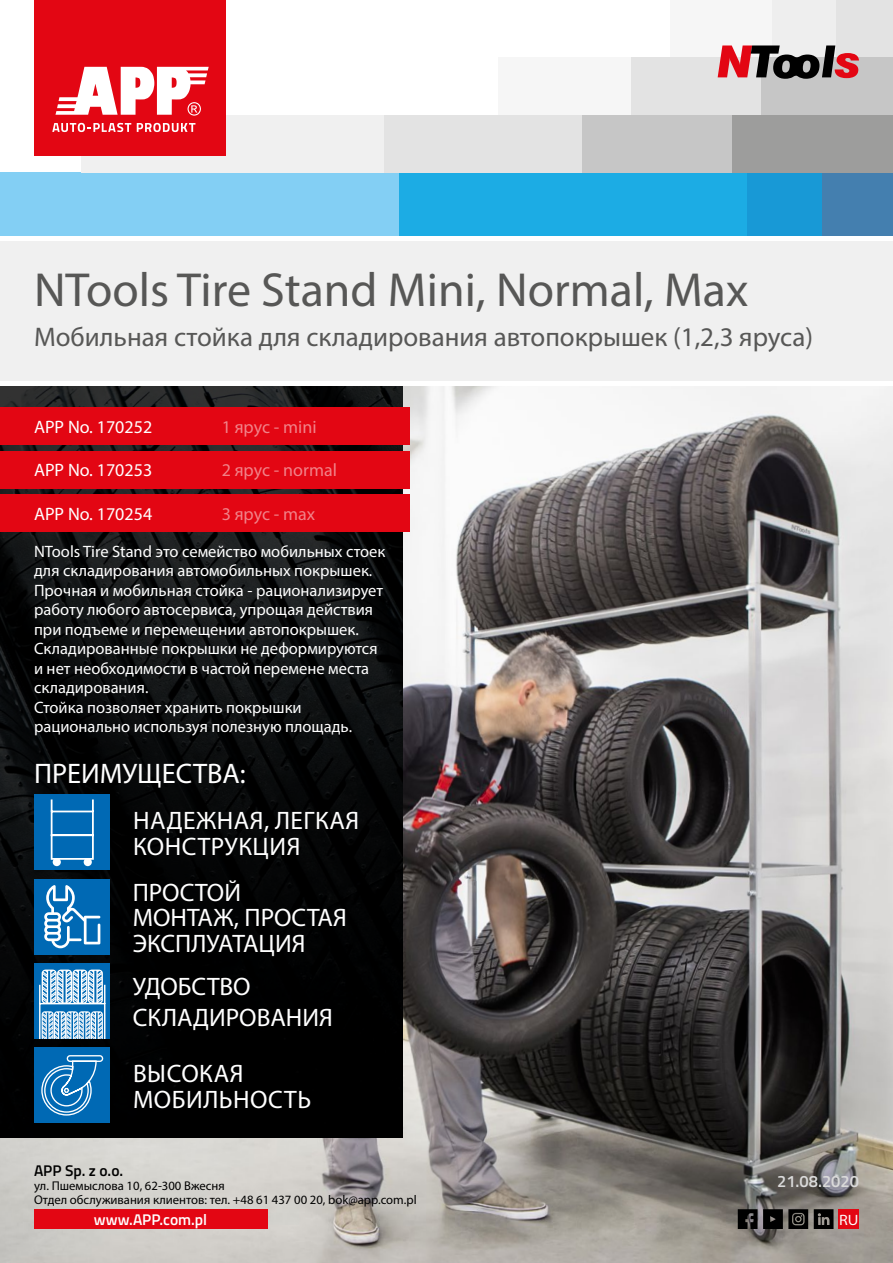
<style>
.page{position:relative;width:893px;height:1263px;background:#fff}
.page>*{position:absolute;margin:0;border:0;box-sizing:border-box;transform-origin:0 0}
.t1{font:48px "Myriad Pro";color:#575756}
.t2{font:28.35px "Myriad Pro";color:#fff}
.t3{font:27px "Myriad Pro";color:#575756}
.t4{font:25.35px/25.3px "Myriad Pro";letter-spacing:.005em;color:#fff}
.t5{font:18px "Myriad Pro";color:#fff}
.t6{font:16.5px/19.5px "Myriad Pro";color:#fff}
.t7{font:600 16.5px "Titillium";color:#dadada}
.t8{font:600 15.45px "Titillium";color:#fff}
.t9{font:600 15.45px "Titillium";color:#000}
.t10{font:semi-expanded 15px "Myriad Pro";color:#fff}
.t11{font:12.75px/14.1px "Myriad Pro";color:#000}
</style>
<div class="page">
<div style="left:727px;top:172px;width:97px;height:64px;background:#1899d6"></div>
<div style="left:398px;top:172px;width:348px;height:64px;background:#1cace4"></div>
<div style="left:0;top:172px;width:399px;height:64px;background:#83cff4"></div>
<div style="left:830px;top:0;width:63px;height:57px;background:#e3e3e3"></div>
<div style="left:746px;top:0;width:90px;height:57px;background:#eee"></div>
<div style="left:670px;top:0;width:101px;height:57px;background:#f6f6f6"></div>
<div style="left:761px;top:57px;width:132px;height:58px;background:#c6c6c6"></div>
<div style="left:629px;top:57px;width:132px;height:58px;background:#e3e3e3"></div>
<div style="left:499px;top:57px;width:132px;height:58px;background:#f6f6f6"></div>
<div style="left:822px;top:172px;width:71px;height:64px;background:#447faf"></div>
<div style="left:732px;top:115px;width:161px;height:57px;background:#9d9d9c"></div>
<div style="left:383px;top:115px;width:205px;height:57px;background:#e3e3e3"></div>
<div style="left:81px;top:115px;width:302px;height:57px;background:#f0f0f0"></div>
<div style="left:583px;top:115px;width:149px;height:57px;background:#c6c6c6"></div>
<div style="left:35px;top:0;width:191px;height:156px;background:#e30613"></div>
<svg style="left:52px;top:123px;width:79px;height:9px"></svg>
<svg style="left:137px;top:123px;width:58px;height:9px"></svg>
<svg style="left:55px;top:67px;width:154px;height:49px"></svg>
<img style="left:0;top:386px;width:893px;height:877px">
<div style="left:0;top:236px;width:893px;height:146px;background:#f0f0f0"></div>
<hr style="left:0;top:236px;width:893px;height:4px;background:#fff">
<svg style="left:718px;top:45px;width:141px;height:34px"></svg>
<svg style="left:738px;top:1209px;width:19px;height:20px"></svg>
<svg style="left:763px;top:1209px;width:45px;height:20px"></svg>
<svg style="left:814px;top:1209px;width:19px;height:20px"></svg>
<div style="left:34px;top:1209px;width:233px;height:20px;background:#e30613"></div>
<div style="left:838px;top:1209px;width:21px;height:20px;background:#e30613"></div>
<svg style="left:0;top:386px;width:403px;height:751px;background:#08090a"></svg>
<div style="left:0;top:407px;width:409px;height:37px;background:#e30613"></div>
<div style="left:0;top:451px;width:409px;height:37px;background:#e30613"></div>
<div style="left:0;top:494px;width:409px;height:38px;background:#e30613"></div>
<div style="left:35px;top:879px;width:75px;height:75px;background:#0069b4"></div>
<svg style="left:44px;top:885px;width:56px;height:63px"></svg>
<div style="left:35px;top:963px;width:75px;height:75px;background:#0069b4"></div>
<svg style="left:39px;top:969px;width:67px;height:69px"></svg>
<div style="left:35px;top:1048px;width:75px;height:75px;background:#0069b4"></div>
<svg style="left:41px;top:1055px;width:63px;height:61px"></svg>
<div style="left:35px;top:795px;width:75px;height:75px;background:#0069b4"></div>
<div style="left:84px;top:858px;width:8px;height:8px;border:2px solid #fff;border-radius:50%"></div>
<svg style="left:50px;top:799px;width:44px;height:66px"></svg>
<div style="left:53px;top:858px;width:8px;height:8px;border:2px solid #fff;border-radius:50%"></div>
<h1 class="t1" style="left:34px;top:260px;width:716px">NTools Tire Stand Mini, Normal, Max</h1>
<h3 class="t3" style="left:34px;top:320px;width:781px">Мобильная стойка для складирования автопокрышек (1,2,3 яруса)</h3>
<p class="t5" style="left:34px;top:416px;width:120px">APP No. 170252</p>
<p class="t5" style="left:222px;top:416px;width:97px">1 ярус - mini</p>
<p class="t5" style="left:34px;top:459px;width:120px">APP No. 170253</p>
<p class="t5" style="left:222px;top:459px;width:117px">2 ярус - normal</p>
<p class="t5" style="left:34px;top:503px;width:120px">APP No. 170254</p>
<p class="t5" style="left:222px;top:503px;width:95px">3 ярус - max</p>
<p class="t6" style="left:34px;top:541px;width:353px">NTools Tire Stand это семейство мобильных стоек для складирования автомобильных покрышек.<br>Прочная и мобильная стойка - рационализирует работу любого автосервиса, упрощая действия при подъеме и перемещении автопокрышек.<br>Складированные покрышки не деформируются и нет необходимости в частой перемене места складирования.<br>Стойка позволяет хранить покрышки рационально используя полезную площадь.</p>
<h2 class="t2" style="left:34px;top:756px;width:213px">ПРЕИМУЩЕСТВА:</h2>
<h3 class="t4" style="left:133px;top:808px;width:228px">НАДЕЖНАЯ, ЛЕГКАЯ<br>КОНСТРУКЦИЯ</h3>
<h3 class="t4" style="left:133px;top:879px;width:216px">ПРОСТОЙ<br>МОНТАЖ, ПРОСТАЯ<br>ЭКСПЛУАТАЦИЯ</h3>
<h3 class="t4" style="left:133px;top:971px;width:202px;line-height:30.5px">УДОБСТВО<br>СКЛАДИРОВАНИЯ</h3>
<h3 class="t4" style="left:133px;top:1060px;width:180px">ВЫСОКАЯ<br>МОБИЛЬНОСТЬ</h3>
<p class="t9" style="left:34px;top:1159px;width:91px">APP Sp. z o.o.</p>
<p class="t11" style="left:34px;top:1179px;width:384px">ул. Пшемыслова 10, 62-300 Вжесня<br>Отдел обслуживания клиентов: тел. +48 61 437 00 20, bok@app.com.pl</p>
<p class="t8" style="left:94px;top:1208px;width:115px">www.APP.com.pl</p>
<p class="t10" style="left:839px;top:1210px;width:21px">RU</p>
<p class="t7" style="left:777px;top:1169px;width:83px">21.08.2020</p>
</div>
